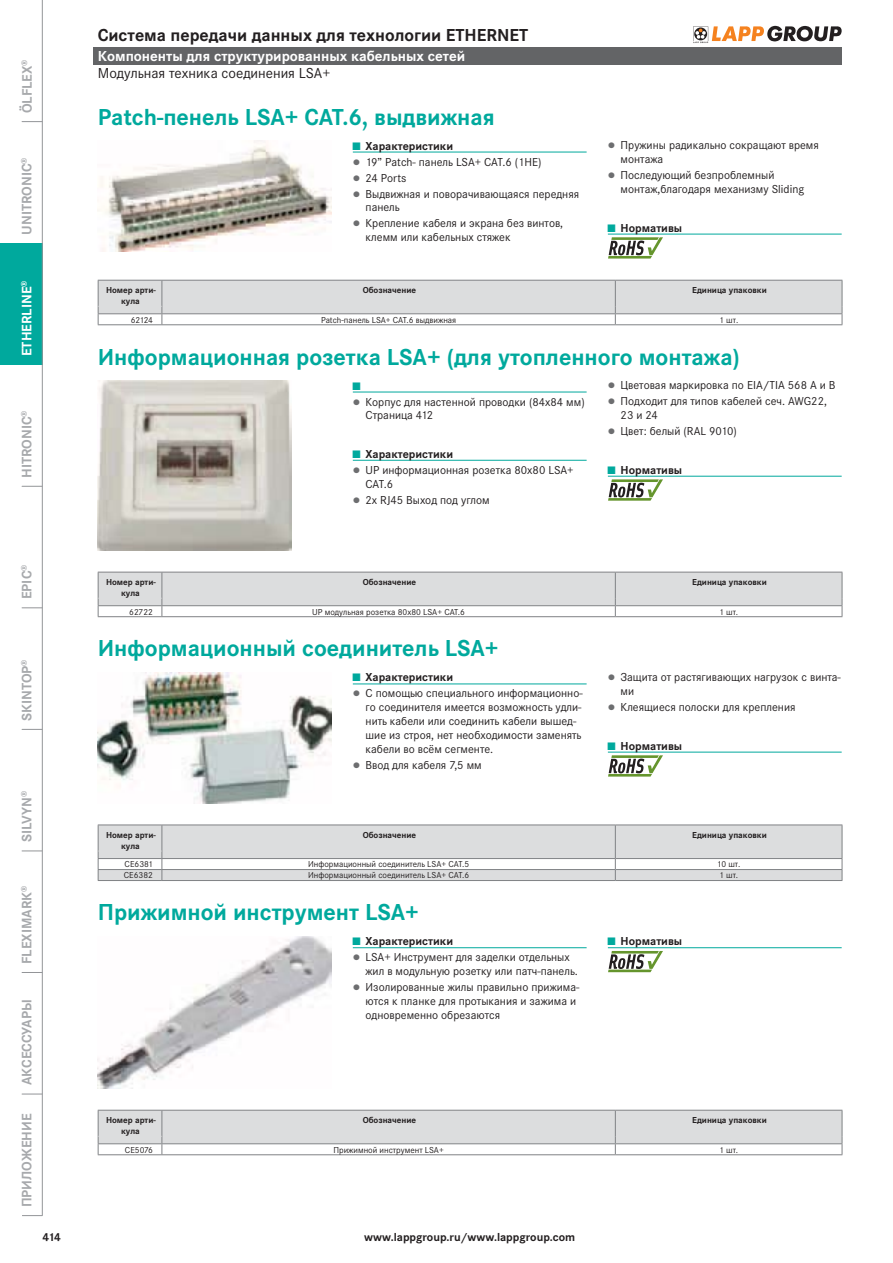
<style>
.page{position:relative;width:893px;height:1263px;background:#fff}
.page>*{position:absolute;margin:0;border:0;box-sizing:border-box;transform-origin:0 0}
.t1{font:700 24px "Corporate STOT";color:#00a99d}
.t2{font:700 18px "Corporate STOT";color:#231f20}
.t3{font:700 15px "Corporate STOT";color:#fff}
.t4{font:15px "Corporate STOT";color:#231f20}
.t5{font:700 14.25px "Corporate STOT";color:#a7a9ac}
.t6{font:700 14.25px "Corporate STOT";color:#fff}
.t7{font:12px/16px "Corporate STOT";color:#231f20}
.t8{font:700 12px "Corporate STOT";color:#231f20}
.t9{font:700 11.25px "Corporate STOT";color:#00a99d}
.t10{font:9px "Corporate STOT";color:#231f20}
.t11{font:700 9px/10.8px "Corporate STOT";color:#231f20;text-align:center}
.s1{font-weight:700;font-size:11.25px;color:#00a99d}
.s2{font-weight:700}
.s3{font-size:11.25px;color:#6d6e70}
.s4{font-size:11.25px;color:#00a99d}
</style>
<div class="page">
<div style="left:0;top:243px;width:42px;height:122px;background:#00a99d"></div>
<hr style="left:42px;top:0;width:1px;height:1216px;background:#939598">
<svg style="left:22px;top:121px;width:20px;height:1px"></svg>
<svg style="left:22px;top:486px;width:20px;height:1px"></svg>
<svg style="left:22px;top:608px;width:20px;height:1px"></svg>
<svg style="left:22px;top:729px;width:20px;height:1px"></svg>
<svg style="left:22px;top:851px;width:20px;height:1px"></svg>
<svg style="left:22px;top:972px;width:20px;height:1px"></svg>
<svg style="left:22px;top:1094px;width:20px;height:1px"></svg>
<svg style="left:22px;top:1215px;width:20px;height:1px"></svg>
<svg style="left:693px;top:26px;width:148px;height:17px"></svg>
<div style="left:94px;top:47px;width:748px;height:17px;background:#636466"></div>
<img style="left:98px;top:141px;width:234px;height:111px">
<hr style="left:353px;top:152px;width:234px;height:1px;background:#00a99d">
<hr style="left:608px;top:234px;width:234px;height:1px;background:#00a99d">
<svg style="left:608px;top:237px;width:55px;height:22px"></svg>
<svg style="left:98px;top:280px;width:745px;height:45px"></svg>
<hr style="left:98px;top:324px;width:64px;height:1px;background:#808285">
<hr style="left:162px;top:324px;width:453px;height:1px;background:#808285">
<hr style="left:615px;top:324px;width:227px;height:1px;background:#808285">
<hr style="left:99px;top:306px;width:63px;height:1px;background:#dcddde">
<img style="left:98px;top:380px;width:193px;height:170px">
<hr style="left:353px;top:392px;width:234px;height:1px;background:#00a99d">
<hr style="left:353px;top:460px;width:234px;height:1px;background:#00a99d">
<hr style="left:608px;top:476px;width:234px;height:1px;background:#00a99d">
<svg style="left:608px;top:479px;width:55px;height:22px"></svg>
<svg style="left:98px;top:572px;width:745px;height:45px"></svg>
<hr style="left:98px;top:616px;width:64px;height:1px;background:#808285">
<hr style="left:162px;top:616px;width:453px;height:1px;background:#808285">
<hr style="left:615px;top:616px;width:227px;height:1px;background:#808285">
<hr style="left:99px;top:598px;width:63px;height:1px;background:#dcddde">
<img style="left:98px;top:672px;width:234px;height:131px">
<hr style="left:353px;top:684px;width:234px;height:1px;background:#00a99d">
<hr style="left:608px;top:752px;width:234px;height:1px;background:#00a99d">
<svg style="left:608px;top:755px;width:55px;height:22px"></svg>
<svg style="left:98px;top:825px;width:745px;height:56px"></svg>
<hr style="left:98px;top:880px;width:64px;height:1px;background:#808285">
<hr style="left:162px;top:880px;width:453px;height:1px;background:#808285">
<hr style="left:615px;top:880px;width:227px;height:1px;background:#808285">
<hr style="left:99px;top:851px;width:63px;height:1px;background:#dcddde">
<img style="left:98px;top:936px;width:234px;height:153px">
<hr style="left:353px;top:947px;width:234px;height:1px;background:#00a99d">
<hr style="left:608px;top:947px;width:234px;height:1px;background:#00a99d">
<svg style="left:608px;top:951px;width:55px;height:21px"></svg>
<svg style="left:98px;top:1110px;width:745px;height:45px"></svg>
<hr style="left:98px;top:1154px;width:64px;height:1px;background:#808285">
<hr style="left:162px;top:1154px;width:453px;height:1px;background:#808285">
<hr style="left:615px;top:1154px;width:227px;height:1px;background:#808285">
<hr style="left:99px;top:1136px;width:63px;height:1px;background:#dcddde">
<p class="t5" style="left:21px;top:113px;width:55px;rotate:-90deg">ÖLFLEX<sup>®</sup></p>
<p class="t5" style="left:21px;top:235px;width:79px;rotate:-90deg">UNITRONIC<sup>®</sup></p>
<p class="t6" style="left:21px;top:356px;width:77px;rotate:-90deg">ETHERLINE<sup>®</sup></p>
<p class="t5" style="left:21px;top:478px;width:69px;rotate:-90deg">HITRONIC<sup>®</sup></p>
<p class="t5" style="left:21px;top:599px;width:36px;rotate:-90deg">EPIC<sup>®</sup></p>
<p class="t5" style="left:21px;top:721px;width:63px;rotate:-90deg">SKINTOP<sup>®</sup></p>
<p class="t5" style="left:21px;top:842px;width:53px;rotate:-90deg">SILVYN<sup>®</sup></p>
<p class="t5" style="left:21px;top:964px;width:80px;rotate:-90deg">FLEXIMARK<sup>®</sup></p>
<p class="t5" style="left:21px;top:1085px;width:87px;rotate:-90deg">АКСЕССУАРЫ</p>
<p class="t5" style="left:21px;top:1207px;width:95px;rotate:-90deg">ПРИЛОЖЕНИЕ</p>
<p class="t8" style="left:43px;top:1233px;width:20px">414</p>
<h2 class="t2" style="left:98px;top:28px;width:432px">Система передачи данных для технологии ETHERNET</h2>
<p class="t3" style="left:98px;top:50px;width:369px">Компоненты для структурированных кабельных сетей</p>
<p class="t4" style="left:98px;top:67px;width:234px">Модульная техника соединения LSA+</p>
<h1 class="t1" style="left:98px;top:107px;width:398px">Patch-пенель LSA+ CAT.6, выдвижная</h1>
<p class="t7" style="left:353px;top:138px;width:228px"><span class="s1">■</span> <span class="s2">Характеристики<br></span><span class="s3">▯</span> 19” Patch- панель LSA+ CAT.6 (1HE)<br><span class="s3">▯</span> 24 Ports<br><span class="s3">▯</span> Выдвижная и поворачивающаяся передняя</p>
<p class="t7" style="left:353px;top:200px;width:212px;text-indent:13px">панель<br><span class="s3">▯</span> Крепление кабеля и экрана без винтов,</p>
<p class="t7" style="left:366px;top:230px;width:147px">клемм или кабельных стяжек</p>
<p class="t7" style="left:621px;top:139px;width:200px;line-height:13.8px;text-indent:-13px"><span class="s3">▯</span> Пружины радикально сокращают время монтажа</p>
<p class="t7" style="left:621px;top:169px;width:185px;line-height:13.8px;text-indent:-13px"><span class="s3">▯</span> Последующий безпроблемный монтаж,благодаря механизму Sliding</p>
<p class="t8" style="left:608px;top:223px;width:76px"><span class="s4">■</span> Нормативы</p>
<p class="t11" style="left:106px;top:286px;width:51px">Номер арти&shy;кула</p>
<p class="t11" style="left:363px;top:286px;width:55px">Обозначение</p>
<p class="t11" style="left:692px;top:286px;width:76px">Единица упаковки</p>
<p class="t10" style="left:131px;top:316px;width:24px">62124</p>
<p class="t10" style="left:321px;top:316px;width:137px">Patch-панель LSA+ CAT.6 выдвижная</p>
<p class="t10" style="left:719px;top:316px;width:21px">1 шт.</p>
<h1 class="t1" style="left:98px;top:347px;width:644px">Информационная розетка LSA+ (для утопленного монтажа)</h1>
<p class="t9" style="left:353px;top:381px;width:9px">■</p>
<p class="t7" style="left:366px;top:395px;width:221px;line-height:13.8px;text-indent:-13px"><span class="s3">▯</span> Корпус для настенной проводки (84x84 мм)<br>Страница 412</p>
<p class="t7" style="left:353px;top:446px;width:222px"><span class="s1">■</span> <span class="s2">Характеристики<br></span><span class="s3">▯</span> UP информационная розетка 80x80 LSA+</p>
<p class="t7" style="left:353px;top:476px;width:138px;text-indent:13px">CAT.6<br><span class="s3">▯</span> 2x RJ45 Выход под углом</p>
<p class="t7" style="left:608px;top:378px;width:229px"><span class="s3">▯</span> Цветовая маркировка по EIA/TIA 568 A и B <span class="s3">▯</span> Подходит для типов кабелей сеч. AWG22,</p>
<p class="t7" style="left:608px;top:408px;width:130px;text-indent:13px">23 и 24<br><span class="s3">▯</span> Цвет: белый (RAL 9010)</p>
<p class="t8" style="left:608px;top:465px;width:76px"><span class="s4">■</span> Нормативы</p>
<p class="t11" style="left:106px;top:578px;width:51px">Номер арти&shy;кула</p>
<p class="t11" style="left:363px;top:578px;width:55px">Обозначение</p>
<p class="t11" style="left:692px;top:578px;width:76px">Единица упаковки</p>
<p class="t10" style="left:129px;top:608px;width:25px">62722</p>
<p class="t10" style="left:312px;top:608px;width:154px">UP модульная розетка 80x80 LSA+ CAT.6</p>
<p class="t10" style="left:719px;top:608px;width:21px">1 шт.</p>
<h1 class="t1" style="left:98px;top:639px;width:402px">Информационный соединитель LSA+</h1>
<p class="t7" style="left:353px;top:670px;width:231px"><span class="s1">■</span> <span class="s2">Характеристики<br></span><span class="s3">▯</span> С помощью специального информационно-</p>
<p class="t7" style="left:366px;top:701px;width:217px;line-height:13.8px">го соединителя имеется возможность удли&shy;нить кабели или соединить кабели вышед&shy;шие из строя, нет необходимости заменять кабели во всём сегменте.</p>
<p class="t7" style="left:353px;top:758px;width:130px"><span class="s3">▯</span> Ввод для кабеля 7,5 мм</p>
<p class="t7" style="left:621px;top:671px;width:222px;line-height:13.8px;text-indent:-13px"><span class="s3">▯</span> Защита от растягивающих нагрузок с винта&shy;ми</p>
<p class="t7" style="left:608px;top:700px;width:189px"><span class="s3">▯</span> Клеящиеся полоски для крепления</p>
<p class="t8" style="left:608px;top:741px;width:76px"><span class="s4">■</span> Нормативы</p>
<p class="t11" style="left:106px;top:830px;width:51px">Номер арти&shy;кула</p>
<p class="t11" style="left:363px;top:830px;width:55px">Обозначение</p>
<p class="t11" style="left:692px;top:830px;width:76px">Единица упаковки</p>
<p class="t10" style="left:125px;top:861px;width:30px">CE6381</p>
<p class="t10" style="left:308px;top:861px;width:163px">Информационный соединитель LSA+ CAT.5</p>
<p class="t10" style="left:717px;top:861px;width:25px">10 шт.</p>
<p class="t10" style="left:124px;top:872px;width:31px">CE6382</p>
<p class="t10" style="left:308px;top:872px;width:163px">Информационный соединитель LSA+ CAT.6</p>
<p class="t10" style="left:719px;top:872px;width:21px">1 шт.</p>
<h1 class="t1" style="left:98px;top:903px;width:323px">Прижимной инструмент LSA+</h1>
<p class="t7" style="left:353px;top:934px;width:218px"><span class="s1">■</span> <span class="s2">Характеристики<br></span><span class="s3">▯</span> LSA+ Инструмент для заделки отдельных</p>
<p class="t7" style="left:353px;top:964px;width:228px;text-align:right">жил в модульную розетку или патч-панель.<br><span class="s3">▯</span> Изолированные жилы правильно прижима-</p>
<p class="t7" style="left:366px;top:995px;width:212px;line-height:13.8px">ются к планке для протыкания и зажима и одновременно обрезаются</p>
<p class="t8" style="left:608px;top:937px;width:76px"><span class="s4">■</span> Нормативы</p>
<p class="t11" style="left:106px;top:1116px;width:51px">Номер арти&shy;кула</p>
<p class="t11" style="left:363px;top:1116px;width:55px">Обозначение</p>
<p class="t11" style="left:692px;top:1116px;width:76px">Единица упаковки</p>
<p class="t10" style="left:125px;top:1146px;width:30px">CE5076</p>
<p class="t10" style="left:333px;top:1146px;width:112px">Прижимной инструмент LSA+</p>
<p class="t10" style="left:719px;top:1146px;width:21px">1 шт.</p>
<p class="t8" style="left:364px;top:1233px;width:213px">www.lappgroup.ru/www.lappgroup.com</p>
</div>
